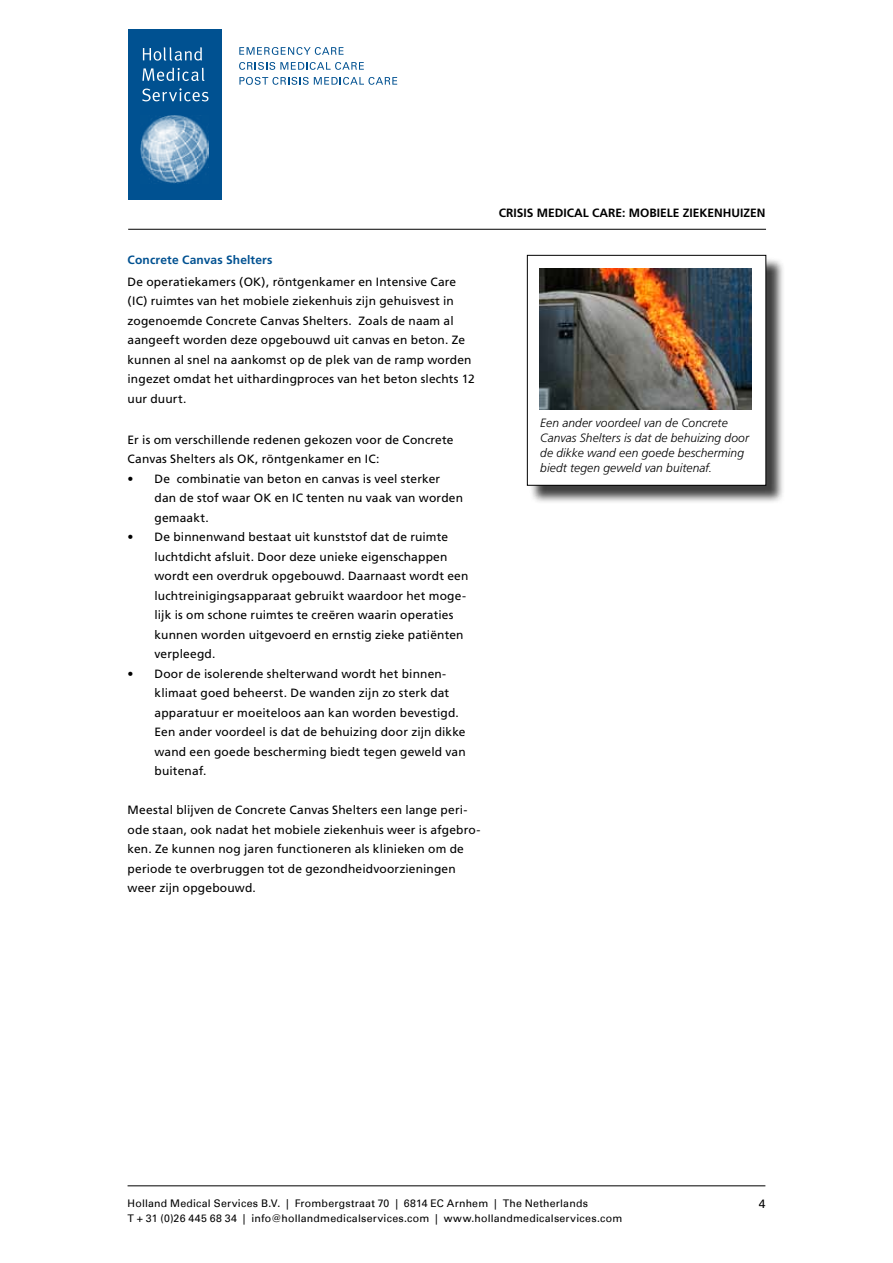
<style>
.page{position:relative;width:893px;height:1263px;background:#fff}
.page>*{position:absolute;margin:0;border:0;box-sizing:border-box;transform-origin:0 0}
.t1{font:12px/19.5px "Frutiger";letter-spacing:.01em;color:#000}
.t2{font:italic 300 12px/15px "Frutiger";letter-spacing:.005em;color:#000}
.t3{font:700 12px "Frutiger";color:#000}
.t4{font:700 12px "Frutiger";letter-spacing:.015em;color:#005191}
.t5{font:12px "Univers";color:#000}
.t6{font:10.5px/15px "Univers";letter-spacing:.02em;color:#000}
</style>
<div class="page">
<hr style="left:128px;top:1185px;width:637px;height:1px;background:#000">
<div style="left:128px;top:30px;width:94px;height:170px;background:#005191"></div>
<img style="left:141px;top:116px;width:68px;height:68px">
<svg style="left:239px;top:47px;width:105px;height:8px"></svg>
<svg style="left:239px;top:62px;width:125px;height:8px"></svg>
<svg style="left:239px;top:77px;width:158px;height:8px"></svg>
<svg style="left:143px;top:47px;width:59px;height:14px"></svg>
<svg style="left:142px;top:68px;width:62px;height:13px"></svg>
<svg style="left:142px;top:88px;width:66px;height:13px"></svg>
<hr style="left:128px;top:229px;width:638px;height:1px;background:#000">
<div style="left:529px;top:257px;width:256px;height:247px;background:#000;opacity:.75"></div>
<div style="left:527px;top:255px;width:239px;height:230px;background:#fff"></div>
<div style="left:527px;top:255px;width:239px;height:230px;border:1px solid #000"></div>
<img style="left:539px;top:268px;width:213px;height:142px">
<p class="t4" style="left:128px;top:253px;width:146px">CONCRETE CANVAS SHELTERS</p>
<p class="t1" style="left:128px;top:272px;width:349px">De operatiekamers (OK), röntgenkamer en Intensive Care (IC) ruimtes van het mobiele ziekenhuis zijn gehuisvest in zogenoemde Concrete Canvas Shelters. Zoals de naam al aangeeft worden deze opgebouwd uit canvas en beton. Ze kunnen al snel na aankomst op de plek van de ramp worden ingezet omdat het uithardingproces van het beton slechts 12 uur duurt.</p>
<p class="t1" style="left:128px;top:430px;width:328px">Er is om verschillende redenen gekozen voor de Concrete<br>Canvas Shelters als OK, röntgenkamer en IC:</p>
<p class="t1" style="left:155px;top:469px;width:310px;text-indent:-27px">• De combinatie van beton en canvas is veel sterker dan de stof waar OK en IC tenten nu vaak van worden gemaakt.</p>
<p class="t1" style="left:155px;top:527px;width:315px;text-indent:-27px">• De binnenwand bestaat uit kunststof dat de ruimte luchtdicht afsluit. Door deze unieke eigenschappen wordt een overdruk opgebouwd. Daarnaast wordt een luchtreinigingsapparaat gebruikt waardoor het moge&shy;lijk is om schone ruimtes te creëren waarin operaties kunnen worden uitgevoerd en ernstig zieke patiënten verpleegd.</p>
<p class="t1" style="left:155px;top:664px;width:313px;text-indent:-27px">• Door de isolerende shelterwand wordt het binnen&shy;klimaat goed beheerst. De wanden zijn zo sterk dat apparatuur er moeiteloos aan kan worden bevestigd.<br>Een ander voordeel is dat de behuizing door zijn dikke wand een goede bescherming biedt tegen geweld van buitenaf.</p>
<p class="t1" style="left:128px;top:800px;width:354px">Meestal blijven de Concrete Canvas Shelters een lange peri&shy;ode staan, ook nadat het mobiele ziekenhuis weer is afgebro&shy;ken. Ze kunnen nog jaren functioneren als klinieken om de periode te overbruggen tot de gezondheidvoorzieningen weer zijn opgebouwd.</p>
<p class="t3" style="left:499px;top:205px;width:268px">CRISIS MEDICAL CARE: MOBIELE ZIEKENHUIZEN</p>
<p class="t2" style="left:540px;top:416px;width:210px">Een ander voordeel van de Concrete Canvas Shelters is dat de behuizing door de dikke wand een goede bescherming biedt tegen geweld van buitenaf.</p>
<p class="t6" style="left:128px;top:1195px;width:496px">Holland Medical Services B.V. | Frombergstraat 70 | 6814 EC Arnhem | The Netherlands<br>T + 31 (0)26 445 68 34 | info@hollandmedicalservices.com | www.hollandmedicalservices.com</p>
<p class="t5" style="left:759px;top:1196px;width:8px">4</p>
</div>
